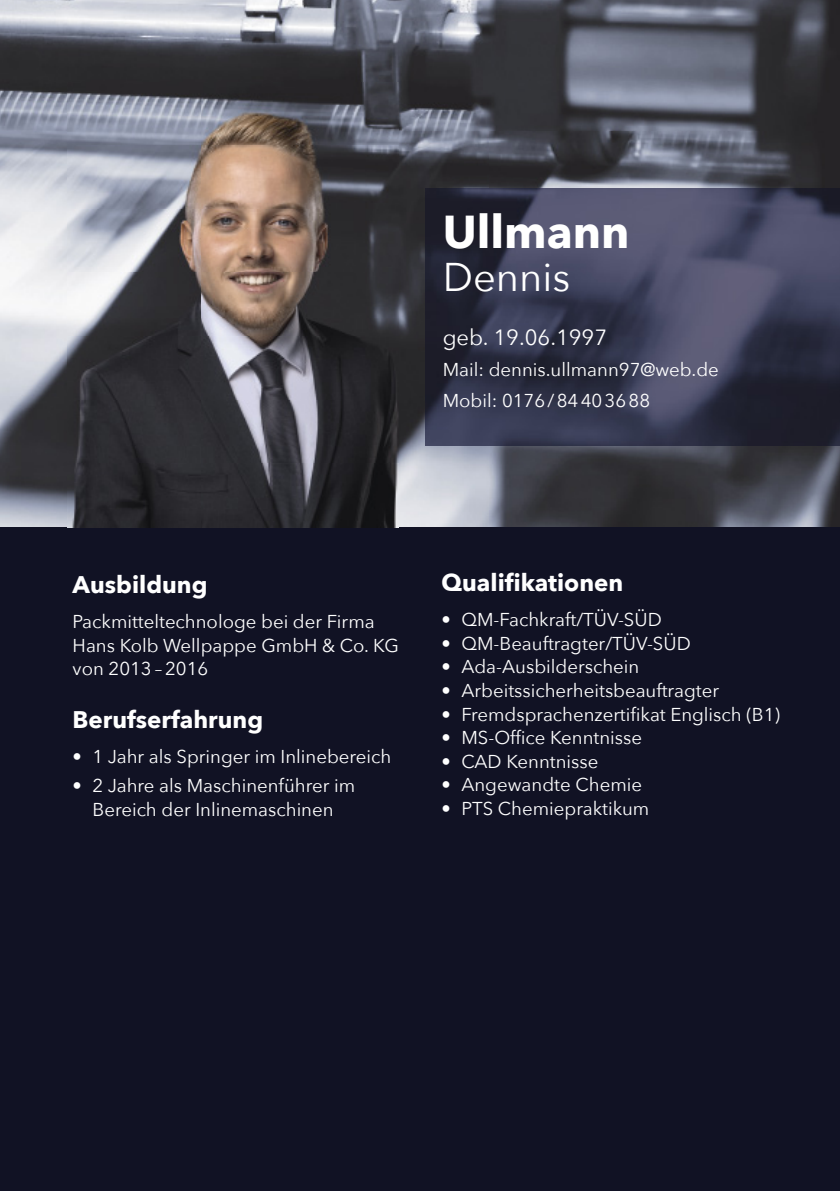
<style>
.page{position:relative;width:840px;height:1191px;background:#fff}
.page>*{position:absolute;margin:0;border:0;box-sizing:border-box;transform-origin:0 0}
.t1{font:700 46px "Avenir Next";color:#fff}
.t2{font:40px "Avenir Next";color:#fff}
.t3{font:700 24px "Avenir Next";color:#fff}
.t4{font:22px "Avenir Next";color:#fff}
.t5{font:18.6px/23.6px "Avenir Next";color:#fff}
</style>
<div class="page">
<img style="left:0;top:0;width:839px;height:131px">
<img style="left:0;top:131px;width:67px;height:396px">
<img style="left:398px;top:131px;width:91px;height:396px">
<img style="left:489px;top:131px;width:350px;height:58px">
<img style="left:489px;top:446px;width:350px;height:81px">
<div style="left:0;top:527px;width:839px;height:664px;background:#111224"></div>
<img style="left:67px;top:82px;width:331px;height:445px">
<img style="left:425px;top:189px;width:414px;height:257px">
<h1 class="t1" style="left:442px;top:192px;width:188px">Ullmann</h1>
<h2 class="t2" style="left:442px;top:243px;width:129px">Dennis</h2>
<p class="t4" style="left:442px;top:318px;width:166px">geb. 19.06.1997</p>
<p class="t5" style="left:442px;top:356px;width:277px">Mail: dennis.ullmann97@web.de</p>
<p class="t5" style="left:442px;top:388px;width:209px">Mobil: 0176 / 84 40 36 88</p>
<p class="t3" style="left:73px;top:564px;width:136px">Ausbildung</p>
<p class="t5" style="left:73px;top:609px;width:328px">Packmitteltechnologe bei der Firma<br>Hans Kolb Wellpappe GmbH &amp; Co. KG von 2013 – 2016</p>
<p class="t3" style="left:73px;top:698px;width:192px">Berufserfahrung</p>
<p class="t5" style="left:73px;top:743px;width:320px">• 1 Jahr als Springer im Inlinebereich</p>
<p class="t5" style="left:73px;top:773px;width:284px;text-align:center">• 2 Jahre als Maschinenführer im<br>Bereich der Inlinemaschinen</p>
<p class="t3" style="left:441px;top:562px;width:183px">Qualifikationen</p>
<p class="t5" style="left:441px;top:607px;width:221px">• QM-Fachkraft/TÜV-SÜD</p>
<p class="t5" style="left:441px;top:630px;width:250px">• QM-Beauftragter/TÜV-SÜD</p>
<p class="t5" style="left:441px;top:654px;width:199px">• Ada-Ausbilderschein</p>
<p class="t5" style="left:441px;top:678px;width:279px">• Arbeitssicherheitsbeauftragter</p>
<p class="t5" style="left:441px;top:701px;width:340px">• Fremdsprachenzertifikat Englisch (B1)</p>
<p class="t5" style="left:441px;top:725px;width:202px">• MS-Office Kenntnisse</p>
<p class="t5" style="left:441px;top:748px;width:158px">• CAD Kenntnisse</p>
<p class="t5" style="left:441px;top:772px;width:202px">• Angewandte Chemie</p>
<p class="t5" style="left:441px;top:796px;width:209px">• PTS Chemiepraktikum</p>
</div>
